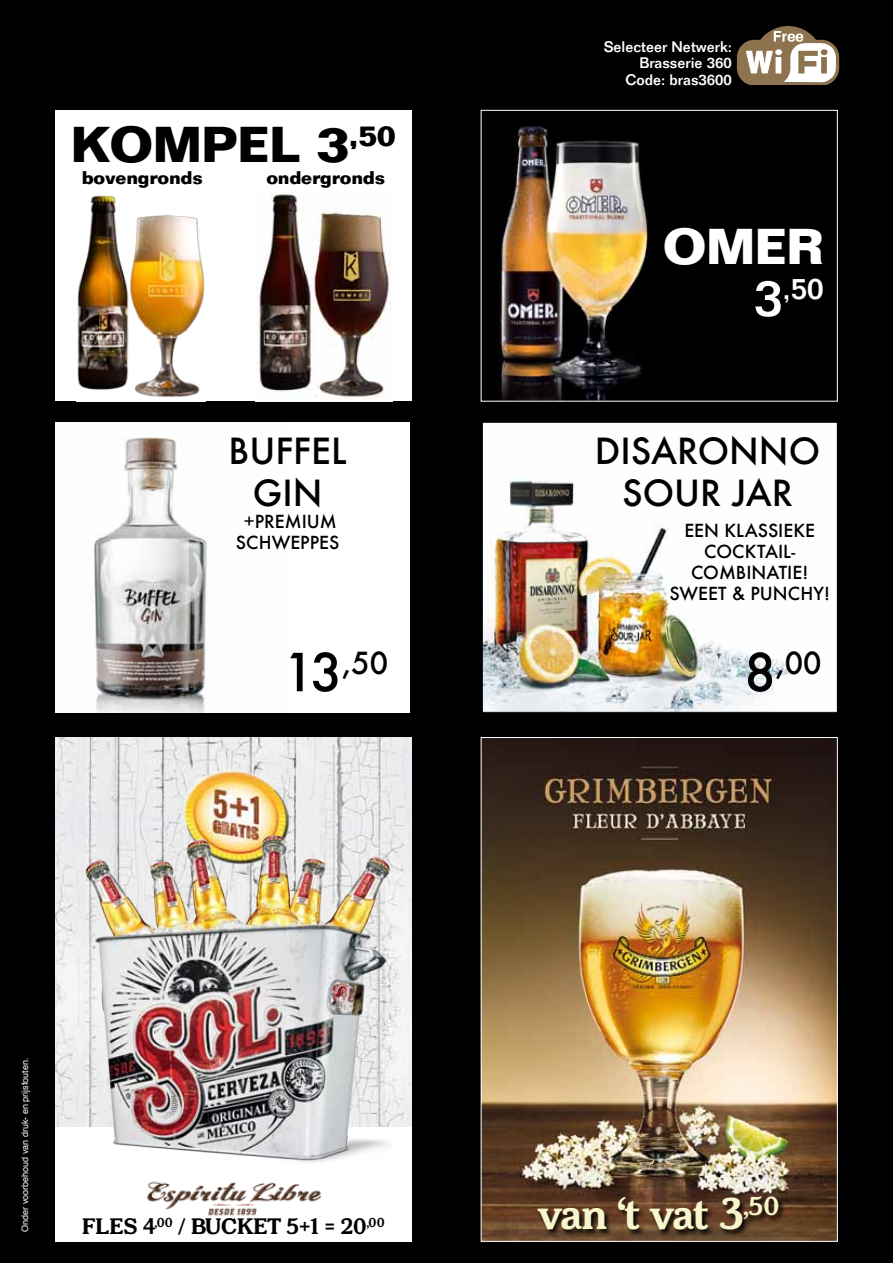
<style>
.page{position:relative;width:893px;height:1263px;background:#000}
.page>*{position:absolute;margin:0;border:0;box-sizing:border-box;transform-origin:0 0}
.t1{font:700 49.35px "Folio";letter-spacing:-.01em;color:#000}
.t2{font:700 49.35px "Folio";color:#fff}
.t3{font:700 42px "Bonobo Rg";letter-spacing:-.065em;color:#f8f6cc}
.t4{font:500 35.25px/42.3px "Futura";color:#000;text-align:center}
.t5{font:500 29.7px "Futura";color:#000}
.t6{font:500 29.7px "Folio";color:#fff}
.t7{font:700 21px "Bonobo Rg";letter-spacing:-.05em;color:#000}
.t8{font:700 18px "Folio";letter-spacing:-.01em;color:#000}
.t9{font:500 17.55px/21.1px "Futura";color:#000;text-align:center}
.t10{font:500 15px/16.5px "Folio";color:#fff;text-align:right}
.t11{font:9px "Helvetica";color:#fff}
.s1{font-size:51px}
</style>
<div class="page">
<img style="left:736px;top:26px;width:104px;height:59px">
<img style="left:483px;top:739px;width:353px;height:501px">
<div style="left:537px;top:1195px;width:249px;height:42px;background:#000;opacity:.95"></div>
<div style="left:55px;top:738px;width:356px;height:504px;background:#fff"></div>
<img style="left:55px;top:738px;width:356px;height:389px">
<img style="left:173px;top:761px;width:120px;height:69px">
<img style="left:146px;top:1181px;width:176px;height:35px">
<img style="left:77px;top:830px;width:316px;height:332px">
<div style="left:55px;top:422px;width:355px;height:290px;background:#fff"></div>
<img style="left:89px;top:437px;width:120px;height:275px">
<img style="left:484px;top:424px;width:351px;height:287px">
<div style="left:482px;top:422px;width:356px;height:291px;border:1px solid #000"></div>
<img style="left:497px;top:126px;width:155px;height:274px">
<div style="left:481px;top:110px;width:357px;height:292px;border:1px solid #fff"></div>
<div style="left:55px;top:110px;width:357px;height:291px;background:#fff"></div>
<img style="left:77px;top:195px;width:128px;height:203px">
<img style="left:258px;top:194px;width:133px;height:205px">
<h1 class="t1" style="left:71px;top:114px;width:327px">KOMPEL 3<sup>,50</sup></h1>
<p class="t8" style="left:82px;top:166px;width:122px">bovengronds</p>
<p class="t8" style="left:266px;top:166px;width:120px">ondergronds</p>
<h3 class="t4" style="left:229px;top:429px;width:120px">BUFFEL<br>GIN</h3>
<p class="t9" style="left:236px;top:510px;width:105px">+PREMIUM<br>SCHWEPPES</p>
<h3 class="t5" style="left:283px;top:643px;width:107px"><span class="s1">13</span>,50</h3>
<p class="t10" style="left:604px;top:38px;width:129px">Selecteer Netwerk:<br>Brasserie 360<br>Code: bras3600</p>
<h1 class="t2" style="left:663px;top:216px;width:162px">OMER</h1>
<h3 class="t6" style="left:754px;top:271px;width:71px"><span class="s1">3</span>,50</h3>
<h3 class="t4" style="left:595px;top:429px;width:227px">DISARONNO<br>SOU R JAR</h3>
<p class="t9" style="left:684px;top:519px;width:130px">EEN KLASSIE KE</p>
<p class="t9" style="left:704px;top:540px;width:93px">COCKTAIL-</p>
<p class="t9" style="left:691px;top:561px;width:119px">COMBINATIE !</p>
<p class="t9" style="left:669px;top:583px;width:94px">SWEET &amp; PUN</p>
<p class="t9" style="left:788px;top:583px;width:44px">CHY!</p>
<h3 class="t5" style="left:744px;top:643px;width:79px"><span class="s1">8</span>,00</h3>
<p class="t11" style="left:17px;top:1231px;width:176px;rotate:-90deg">Onder voorbehoud van druk- en prijsfouten.</p>
<p class="t7" style="left:82px;top:1213px;width:305px">FLES 4<sup>,00</sup> / Bucket 5+1 = 20<sup>,00</sup></p>
<h2 class="t3" style="left:537px;top:1188px;width:244px">van ‘t vat 3<sup>,50</sup></h2>
</div>
